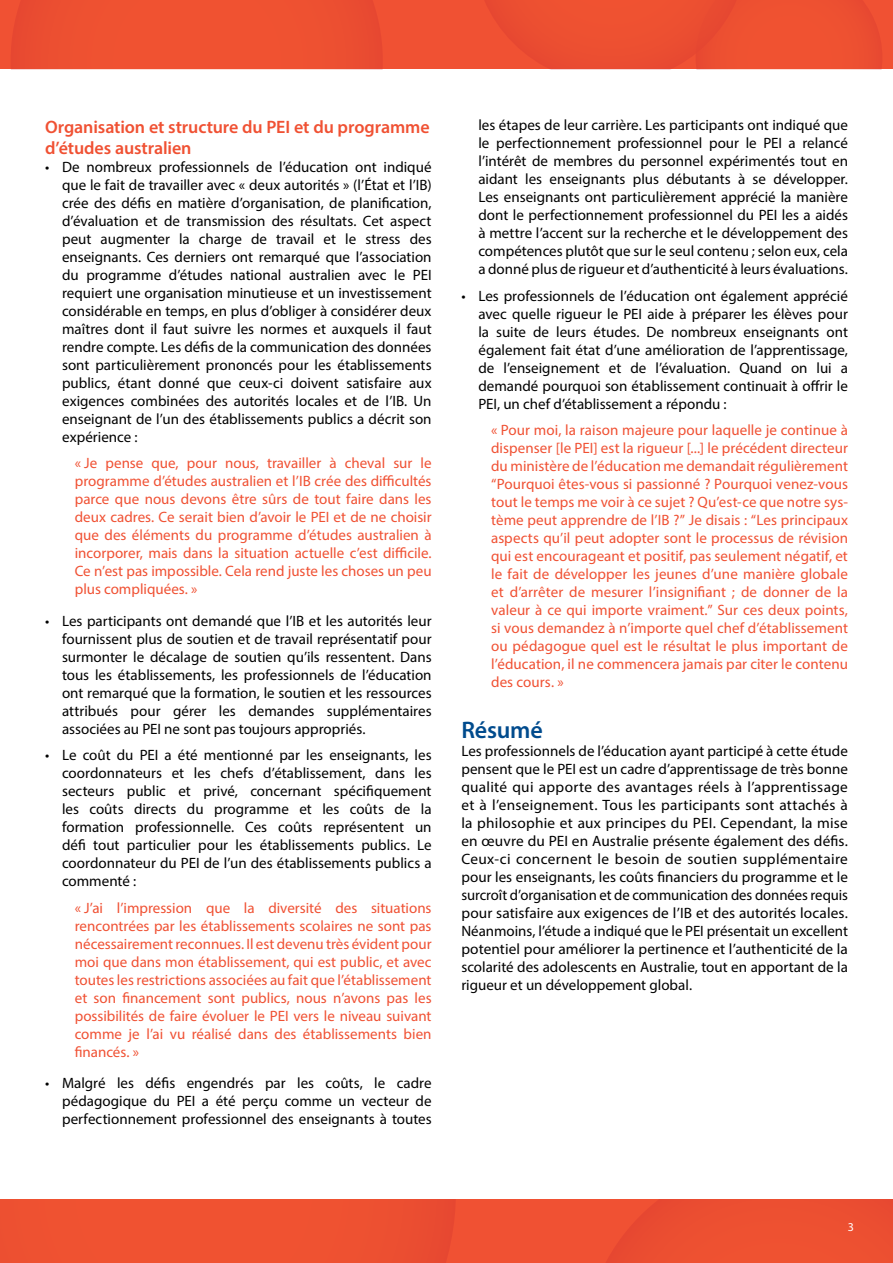
<style>
.page{position:relative;width:893px;height:1263px;background:#fff}
.page>*{position:absolute;margin:0;border:0;box-sizing:border-box;transform-origin:0 0}
.t1{font:600 24px "Myriad Pro";letter-spacing:-.005em;color:#004b8d}
.t2{font:600 18px/21px "Myriad Pro";letter-spacing:-.005em;color:#f05133}
.t3{font:15px/18px "Myriad Pro";color:#000;text-align:justify}
.t4{font:15px/18px "Myriad Pro";color:#f05133;text-align:justify}
.t5{font:12px "Myriad Pro";color:#fff}
</style>
<div class="page">
<div style="left:0;top:1199px;width:893px;height:64px;background:#f05133"></div>
<div style="left:0;top:0;width:893px;height:69px;background:#f05133"></div>
<p class="t2" style="left:45px;top:116px;width:386px">Organisation et structure du PEI et du programme d’études australien</p>
<p class="t3" style="left:62px;top:157px;width:371px;text-indent:-17px">• De nombreux professionnels de l’éducation ont indiqué que le fait de travailler avec « deux autorités » (l’État et l’IB) crée des défis en matière d’organisation, de planification, d’évaluation et de transmission des résultats. Cet aspect peut augmenter la charge de travail et le stress des enseignants. Ces derniers ont remarqué que l’association du programme d’études national australien avec le PEI requiert une organisation minutieuse et un investissement considérable en temps, en plus d’obliger à considérer deux maîtres dont il faut suivre les normes et auxquels il faut rendre compte. Les défis de la communication des données sont particulièrement prononcés pour les établissements publics, étant donné que ceux-ci doivent satisfaire aux exigences combinées des autorités locales et de l’IB. Un enseignant de l’un des établissements publics a décrit son expérience :</p>
<p class="t4" style="left:75px;top:454px;width:358px">« Je pense que, pour nous, travailler à cheval sur le programme d’études australien et l’IB crée des difficultés parce que nous devons être sûrs de tout faire dans les deux cadres. Ce serait bien d’avoir le PEI et de ne choisir que des éléments du programme d’études australien à incorporer, mais dans la situation actuelle c’est difficile.<br>Ce n’est pas impossible. Cela rend juste les choses un peu plus compliquées. »</p>
<p class="t3" style="left:62px;top:611px;width:371px;text-indent:-17px">• Les participants ont demandé que l’IB et les autorités leur fournissent plus de soutien et de travail représentatif pour surmonter le décalage de soutien qu’ils ressentent. Dans tous les établissements, les professionnels de l’éducation ont remarqué que la formation, le soutien et les ressources attribués pour gérer les demandes supplémentaires associées au PEI ne sont pas toujours appropriés.</p>
<p class="t3" style="left:62px;top:746px;width:371px;text-indent:-17px">• Le coût du PEI a été mentionné par les enseignants, les coordonnateurs et les chefs d’établissement, dans les secteurs public et privé, concernant spécifiquement les coûts directs du programme et les coûts de la formation professionnelle. Ces coûts représentent un défi tout particulier pour les établissements publics. Le coordonnateur du PEI de l’un des établissements publics a commenté :</p>
<p class="t4" style="left:75px;top:898px;width:358px">« J’ai l’impression que la diversité des situations rencontrées par les établissements scolaires ne sont pas nécessairement reconnues. Il est devenu très évident pour moi que dans mon établissement, qui est public, et avec toutes les restrictions associées au fait que l’établissement et son financement sont publics, nous n’avons pas les possibilités de faire évoluer le PEI vers le niveau suivant comme je l’ai vu réalisé dans des établissements bien financés. »</p>
<p class="t3" style="left:62px;top:1074px;width:371px;text-indent:-17px">• Malgré les défis engendrés par les coûts, le cadre pédagogique du PEI a été perçu comme un vecteur de perfectionnement professionnel des enseignants à toutes</p>
<p class="t3" style="left:478px;top:116px;width:371px">les étapes de leur carrière. Les participants ont indiqué que le perfectionnement professionnel pour le PEI a relancé l’intérêt de membres du personnel expérimentés tout en aidant les enseignants plus débutants à se développer.<br>Les enseignants ont particulièrement apprécié la manière dont le perfectionnement professionnel du PEI les a aidés à mettre l’accent sur la recherche et le développement des compétences plutôt que sur le seul contenu ; selon eux, cela a donné plus de rigueur et d’authenticité à leurs évaluations.</p>
<p class="t3" style="left:478px;top:287px;width:371px;text-indent:-17px">• Les professionnels de l’éducation ont également apprécié avec quelle rigueur le PEI aide à préparer les élèves pour la suite de leurs études. De nombreux enseignants ont également fait état d’une amélioration de l’apprentissage, de l’enseignement et de l’évaluation. Quand on lui a demandé pourquoi son établissement continuait à offrir le PEI, un chef d’établissement a répondu :</p>
<p class="t4" style="left:491px;top:421px;width:358px">« Pour moi, la raison majeure pour laquelle je continue à dispenser [le PEI] est la rigueur [...] le précédent directeur du ministère de l’éducation me demandait régulièrement “Pourquoi êtes-vous si passionné ? Pourquoi venez-vous tout le temps me voir à ce sujet ? Qu’est-ce que notre sys&shy;tème peut apprendre de l’IB ?” Je disais : “Les principaux aspects qu’il peut adopter sont le processus de révision qui est encourageant et positif, pas seulement négatif, et le fait de développer les jeunes d’une manière globale et d’arrêter de mesurer l’insignifiant ; de donner de la valeur à ce qui importe vraiment.” Sur ces deux points, si vous demandez à n’importe quel chef d’établissement ou pédagogue quel est le résultat le plus important de l’éducation, il ne commencera jamais par citer le contenu des cours. »</p>
<h1 class="t1" style="left:461px;top:715px;width:83px">Résumé</h1>
<p class="t3" style="left:461px;top:742px;width:388px">Les professionnels de l’éducation ayant participé à cette étude pensent que le PEI est un cadre d’apprentissage de très bonne qualité qui apporte des avantages réels à l’apprentissage et à l’enseignement. Tous les participants sont attachés à la philosophie et aux principes du PEI. Cependant, la mise en œuvre du PEI en Australie présente également des défis.<br>Ceux-ci concernent le besoin de soutien supplémentaire pour les enseignants, les coûts financiers du programme et le surcroît d’organisation et de communication des données requis pour satisfaire aux exigences de l’IB et des autorités locales.<br>Néanmoins, l’étude a indiqué que le PEI présentait un excellent potentiel pour améliorer la pertinence et l’authenticité de la scolarité des adolescents en Australie, tout en apportant de la rigueur et un développement global.</p>
<p class="t5" style="left:848px;top:1220px;width:8px">3</p>
</div>
